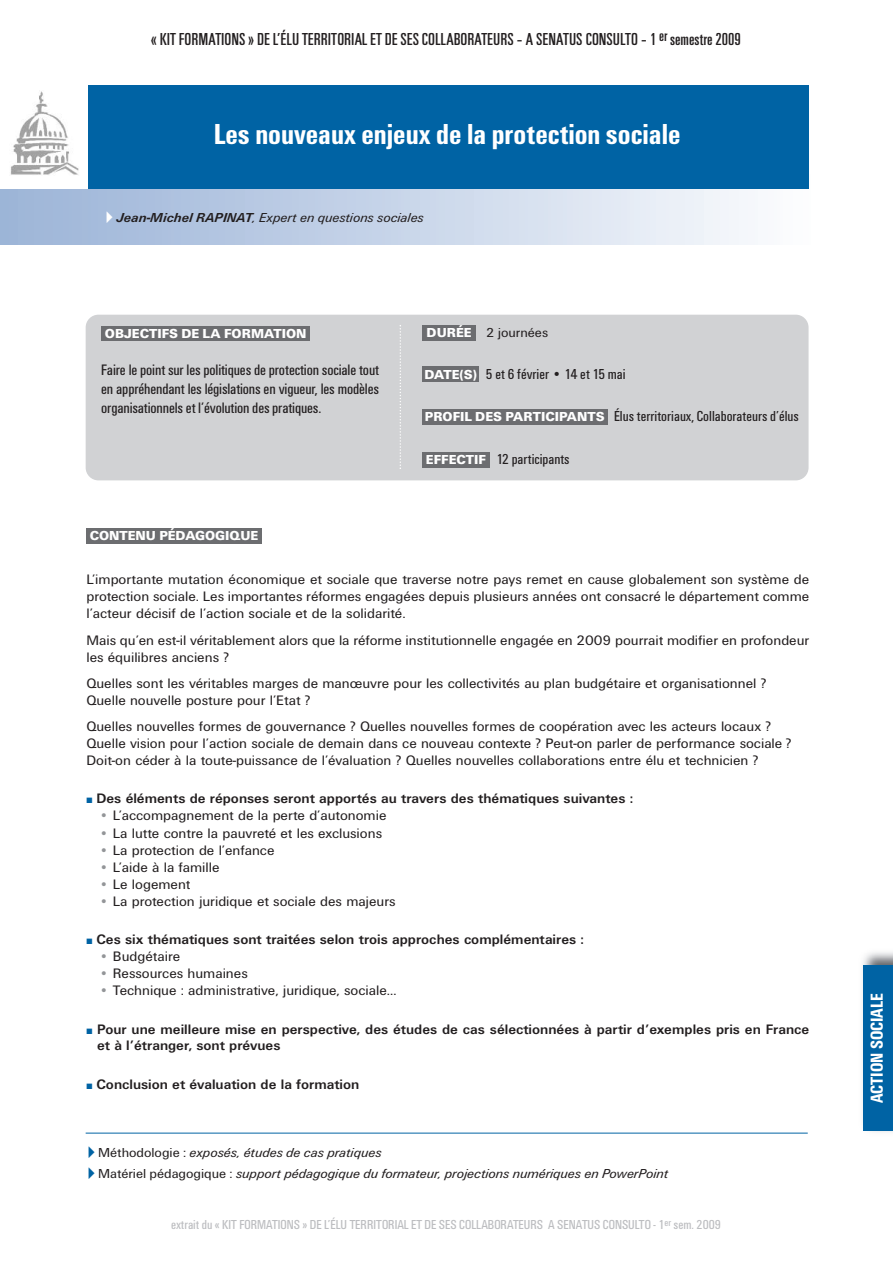
<style>
.page{position:relative;width:893px;height:1263px;background:#fff}
.page>*{position:absolute;margin:0;border:0;box-sizing:border-box;transform-origin:0 0}
.t1{font:700 condensed 30px "Unitus T";color:#fff}
.t2{font:condensed 18px "Unitus T";color:#231f20}
.t3{font:700 condensed 18px "Unitus T";color:#fff}
.t4{font:condensed 15.75px/18.9px "Unitus T";letter-spacing:-.01em;color:#231f20;text-align:justify}
.t5{font:condensed 15px "Unitus T";color:#231f20}
.t6{font:14.25px/17.1px "Unitus T";color:#231f20}
.t7{font:700 14.25px/17px "Unitus T";color:#231f20}
.t8{font:italic 13.5px "Unitus T";color:#231f20}
.t9{font:condensed 13.5px "Unitus T";color:#bcbdc0}
.t10{font:900 13.5px "Unitus T";color:#fff}
.t11{font:13.5px "Unitus T";color:#231f20}
.s1{font-family:"European Pi Three";font-style:normal;color:#fff}
.s2{font-weight:700}
.s3{color:#939598}
.s4{font-family:"European Pi Three";font-style:normal;color:#0063a4}
.s5{font-style:normal}
</style>
<div class="page">
<img style="left:863px;top:952px;width:30px;height:180px">
<div style="left:863px;top:965px;width:30px;height:166px;background:#0063a4"></div>
<div style="left:0;top:174px;width:810px;height:71px;background:linear-gradient(to right,#9ab2d7,#fafbfd)"></div>
<div style="left:86px;top:315px;width:722px;height:165px;background:#d1d2d4;border-radius:13px"></div>
<div style="left:86px;top:85px;width:722px;height:104px;background:#0063a4"></div>
<div style="left:101px;top:327px;width:209px;height:14px;background:#6c6d70"></div>
<div style="left:422px;top:366px;width:57px;height:16px;background:#6c6d70"></div>
<div style="left:422px;top:325px;width:54px;height:15px;background:#6c6d70"></div>
<div style="left:422px;top:452px;width:68px;height:16px;background:#6c6d70"></div>
<div style="left:422px;top:409px;width:185px;height:16px;background:#6c6d70"></div>
<div style="left:86px;top:528px;width:175px;height:15px;background:#6c6d70"></div>
<svg style="left:400px;top:325px;width:1px;height:144px"></svg>
<div style="left:0;top:85px;width:87px;height:104px;background:#fff"></div>
<img style="left:10px;top:91px;width:69px;height:84px">
<hr style="left:86px;top:1133px;width:722px;height:1px;background:#0063a4">
<p class="t2" style="left:151px;top:28px;width:591px">« KIT FORMATIONS » DE L’ÉLU TERRITORIAL ET DESES COLLABORATEURS – A SENATUS CONSULTO– 1 <sup>er</sup> semestre2009</p>
<h1 class="t1" style="left:214px;top:116px;width:468px">Les nouveaux enjeux de la protection sociale</h1>
<p class="t8" style="left:106px;top:209px;width:319px"><span class="s1">-</span> <span class="s2">Jean-Michel RAPINAT</span>, Expert en questions sociales</p>
<p class="t10" style="left:427px;top:325px;width:47px">DURÉE</p>
<p class="t10" style="left:105px;top:326px;width:203px">OBJECTIFS DE LA FORMATION</p>
<p class="t11" style="left:486px;top:325px;width:63px">2 journées</p>
<p class="t5" style="left:486px;top:365px;width:141px">5 et 6 février • 14 et 15 mai</p>
<p class="t5" style="left:614px;top:407px;width:186px">Élus territoriaux, Collaborateurs d’élus</p>
<p class="t5" style="left:496px;top:450px;width:75px">12 participants</p>
<p class="t4" style="left:101px;top:360px;width:279px">Faire le point sur les politiques de protection sociale tout en appréhendant les législations en vigueur, les modèles organisationnels et l’évolution des pratiques.</p>
<p class="t10" style="left:424px;top:366px;width:54px">DATE(S)</p>
<p class="t10" style="left:425px;top:409px;width:181px">PROFIL DES PARTICIPANTS</p>
<p class="t10" style="left:426px;top:451px;width:61px">EFFECTIF</p>
<p class="t10" style="left:90px;top:527px;width:170px">CONTENU PÉDAGOGIQUE</p>
<p class="t6" style="left:86px;top:571px;width:724px;text-align:justify">L’importante mutation économique et sociale que traverse notre pays remet en cause globalement son système de protection sociale. Les importantes réformes engagées depuis plusieurs années ont consacré le département comme l’acteur décisif de l’action sociale et de la solidarité.</p>
<p class="t6" style="left:86px;top:631px;width:724px">Mais qu’en est-il véritablement alors que la réforme institutionnelle engagée en 2009 pourrait modifier en profondeur les équilibres anciens ?</p>
<p class="t6" style="left:86px;top:674px;width:682px">Quelles sont les véritables marges de manœuvre pour les collectivités au plan budgétaire et organisationnel ?<br>Quelle nouvelle posture pour l’Etat ?</p>
<p class="t6" style="left:86px;top:717px;width:707px">Quelles nouvelles formes de gouvernance ? Quelles nouvelles formes de coopération avec les acteurs locaux ?<br>Quelle vision pour l’action sociale de demain dans ce nouveau contexte ? Peut-on parler de performance sociale ?<br>Doit-on céder à la toute-puissance de l’évaluation ? Quelles nouvelles collaborations entre élu et technicien ?</p>
<p class="t7" style="left:96px;top:790px;width:538px">Des éléments de réponses seront apportés au travers des thématiques suivantes :</p>
<p class="t6" style="left:99px;top:807px;width:289px"><span class="s3">•</span> L’accompagnement de la perte d’autonomie</p>
<p class="t6" style="left:99px;top:824px;width:284px"><span class="s3">•</span> La lutte contre la pauvreté et les exclusions</p>
<p class="t6" style="left:99px;top:841px;width:177px"><span class="s3">•</span> La protection de l’enfance</p>
<p class="t6" style="left:99px;top:858px;width:122px"><span class="s3">•</span> L’aide à la famille</p>
<p class="t6" style="left:99px;top:875px;width:93px"><span class="s3">•</span> Le logement</p>
<p class="t6" style="left:99px;top:892px;width:298px"><span class="s3">•</span> La protection juridique et sociale des majeurs</p>
<p class="t7" style="left:96px;top:931px;width:489px">Ces six thématiques sont traitées selon trois approches complémentaires :</p>
<p class="t6" style="left:99px;top:948px;width:83px"><span class="s3">•</span> Budgétaire</p>
<p class="t6" style="left:99px;top:965px;width:150px"><span class="s3">•</span> Ressources humaines</p>
<p class="t6" style="left:99px;top:982px;width:299px"><span class="s3">•</span> Technique : administrative, juridique, sociale…</p>
<p class="t7" style="left:97px;top:1020px;width:714px">Pour une meilleure mise en perspective, des études de cas sélectionnées à partir d’exemples pris en France et à l’étranger, sont prévues</p>
<p class="t7" style="left:96px;top:1075px;width:264px">Conclusion et évaluation de la formation</p>
<p class="t8" style="left:88px;top:1144px;width:295px"><span class="s4">-</span> <span class="s5">Méthodologie :</span> exposés, études de cas pratiques</p>
<p class="t8" style="left:88px;top:1165px;width:582px"><span class="s4">-</span> <span class="s5">Matériel pédagogique :</span> support pédagogique du formateur, projections numériques en PowerPoint</p>
<p class="t9" style="left:171px;top:1217px;width:551px">extrait du « KIT FORMATIONS » DE L’ÉLU TERRITORIAL ET DE SES COLLABORATEURS A SENATUS CONSULTO - 1<sup>er</sup> sem. 2009</p>
<p class="t3" style="left:866px;top:1103px;width:112px;rotate:-90deg">ACTION SOCIALE</p>
</div>
